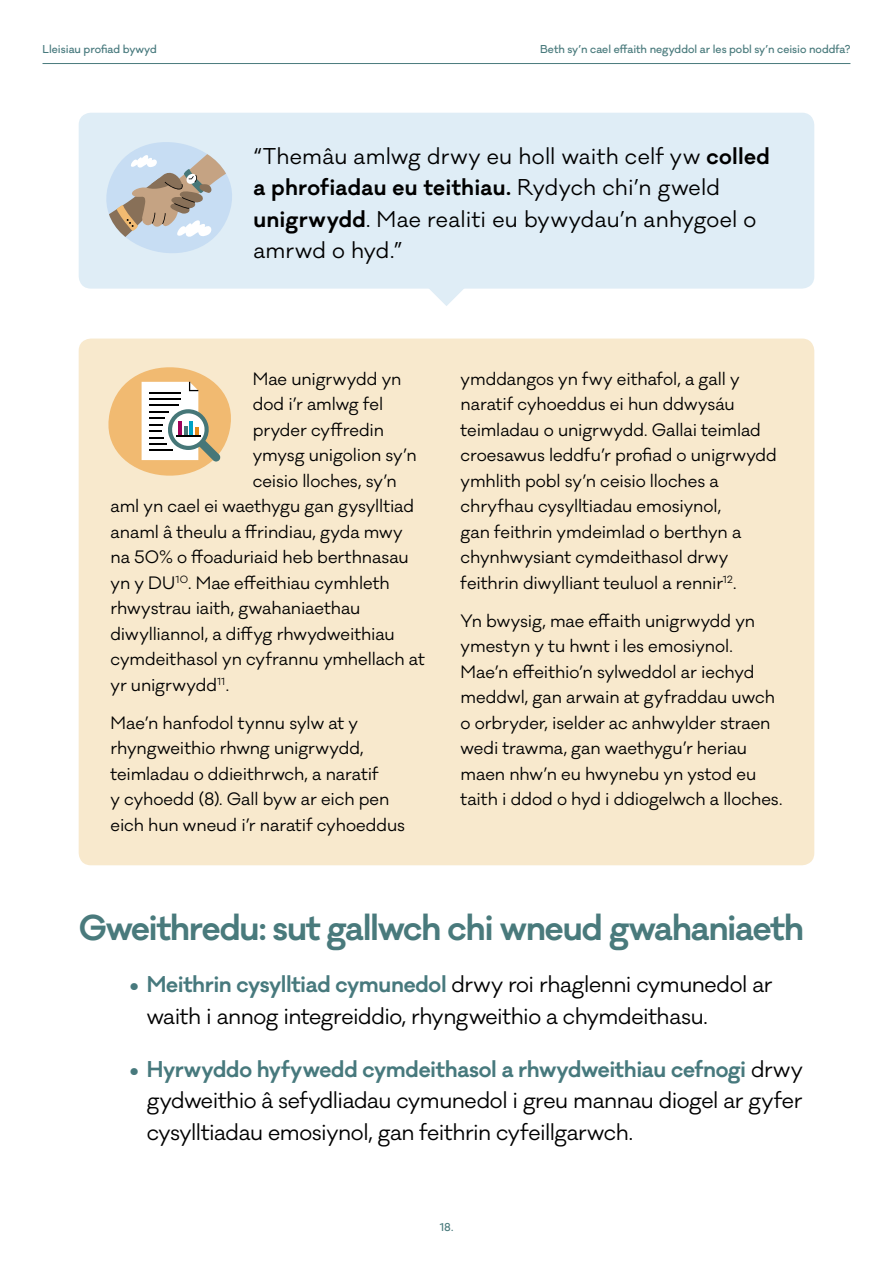
<style>
.page{position:relative;width:893px;height:1263px;background:#fff}
.page>*{position:absolute;margin:0;border:0;box-sizing:border-box;transform-origin:0 0}
.t1{font:600 33px "Galano Classic";letter-spacing:-.04em;color:#497a7c}
.t2{font:21px/31.5px "Galano Classic";letter-spacing:-.015em;color:#000}
.t3{font:21px/31.5px "Galano Classic";letter-spacing:.01em;color:#000}
.t4{font:16.5px/25.5px "Galano Classic";letter-spacing:-.005em;color:#000}
.t5{font:500 10.5px "Galano Classic";color:#497a7c}
.t6{font:500 10.5px "Galano Classic";color:#47797d}
.s1{font-weight:600}
.s2{font-weight:600;color:#47797d}
</style>
<div class="page">
<div style="left:79px;top:339px;width:735px;height:526px;background:#f8e9cd;border-radius:12px"></div>
<svg style="left:108px;top:367px;width:123px;height:109px"></svg>
<div style="left:79px;top:113px;width:735px;height:176px;background:#dfedf6;border-radius:12px"></div>
<svg style="left:417px;top:288px;width:59px;height:18px"></svg>
<svg style="left:84px;top:113px;width:148px;height:140px"></svg>
<hr style="left:43px;top:63px;width:807px;height:1px;background:#497a7c">
<p class="t6" style="left:43px;top:42px;width:116px">Lleisiau profiad bywyd</p>
<p class="t5" style="left:540px;top:42px;width:312px">Beth sy’n cael effaith negyddol ar les pobl sy’n ceisio noddfa?</p>
<p class="t3" style="left:253px;top:140px;width:518px">“Themâu amlwg drwy eu holl waith celf yw <span class="s1">colled a phrofiadau eu teithiau.</span> Rydych chi’n gweld <span class="s1">unigrwydd</span>. Mae realiti eu bywydau’n anhygoel o amrwd o hyd.”</p>
<p class="t4" style="left:253px;top:366px;width:150px">Mae unigrwydd yn</p>
<p class="t4" style="left:253px;top:392px;width:132px">dod i’r amlwg fel</p>
<p class="t4" style="left:253px;top:417px;width:133px">pryder cyffredin</p>
<p class="t4" style="left:253px;top:443px;width:165px">ymysg unigolion sy’n</p>
<p class="t4" style="left:253px;top:468px;width:146px">ceisio lloches, sy’n</p>
<p class="t4" style="left:111px;top:494px;width:305px">aml yn cael ei waethygu gan gysylltiad</p>
<p class="t4" style="left:111px;top:519px;width:294px">anaml â theulu a ffrindiau, gyda mwy</p>
<p class="t4" style="left:111px;top:545px;width:300px">na 50% o ffoaduriaid heb berthnasau</p>
<p class="t4" style="left:111px;top:570px;width:281px">yn y DU<sup>10</sup>. Mae effeithiau cymhleth</p>
<p class="t4" style="left:111px;top:596px;width:251px">rhwystrau iaith, gwahaniaethau</p>
<p class="t4" style="left:111px;top:621px;width:286px">diwylliannol, a diffyg rhwydweithiau</p>
<p class="t4" style="left:111px;top:647px;width:316px">cymdeithasol yn cyfrannu ymhellach at</p>
<p class="t4" style="left:111px;top:672px;width:120px">yr unigrwydd<sup>11</sup>.</p>
<p class="t4" style="left:111px;top:710px;width:296px">Mae’n hanfodol tynnu sylw at y rhyngweithio rhwng unigrwydd, teimladau o ddieithrwch, a naratif<br>y cyhoedd (8). Gall byw ar eich pen eich hun wneud i’r naratif cyhoeddus</p>
<p class="t4" style="left:461px;top:366px;width:318px">ymddangos yn fwy eithafol, a gall y naratif cyhoeddus ei hun ddwysáu teimladau o unigrwydd. Gallai teimlad croesawus leddfu’r profiad o unigrwydd ymhlith pobl sy’n ceisio lloches a chryfhau cysylltiadau emosiynol,<br>gan feithrin ymdeimlad o berthyn a chynhwysiant cymdeithasol drwy feithrin diwylliant teuluol a rennir<sup>12</sup>.</p>
<p class="t4" style="left:461px;top:608px;width:323px">Yn bwysig, mae effaith unigrwydd yn ymestyn y tu hwnt i les emosiynol.<br>Mae’n effeithio’n sylweddol ar iechyd meddwl, gan arwain at gyfraddau uwch o orbryder, iselder ac anhwylder straen wedi trawma, gan waethygu’r heriau maen nhw’n eu hwynebu yn ystod eu taith i ddod o hyd i ddiogelwch a lloches.</p>
<h1 class="t1" style="left:79px;top:905px;width:727px">Gweithredu: sut gallwch chi wneud gwahaniaeth</h1>
<p class="t2" style="left:147px;top:969px;width:627px;text-indent:-17px"><span class="s2">• Meithrin cysylltiad cymunedol</span> drwy roi rhaglenni cymunedol ar waith i annog integreiddio, rhyngweithio a chymdeithasu.</p>
<p class="t2" style="left:147px;top:1053px;width:658px;text-align:justify;text-indent:-17px"><span class="s2">• Hyrwyddo hyfywedd cymdeithasol a rhwydweithiau cefnogi</span> drwy gydweithio â sefydliadau cymunedol i greu mannau diogel ar gyfer cysylltiadau emosiynol, gan feithrin cyfeillgarwch.</p>
<p class="t5" style="left:440px;top:1220px;width:15px">18.</p>
</div>
